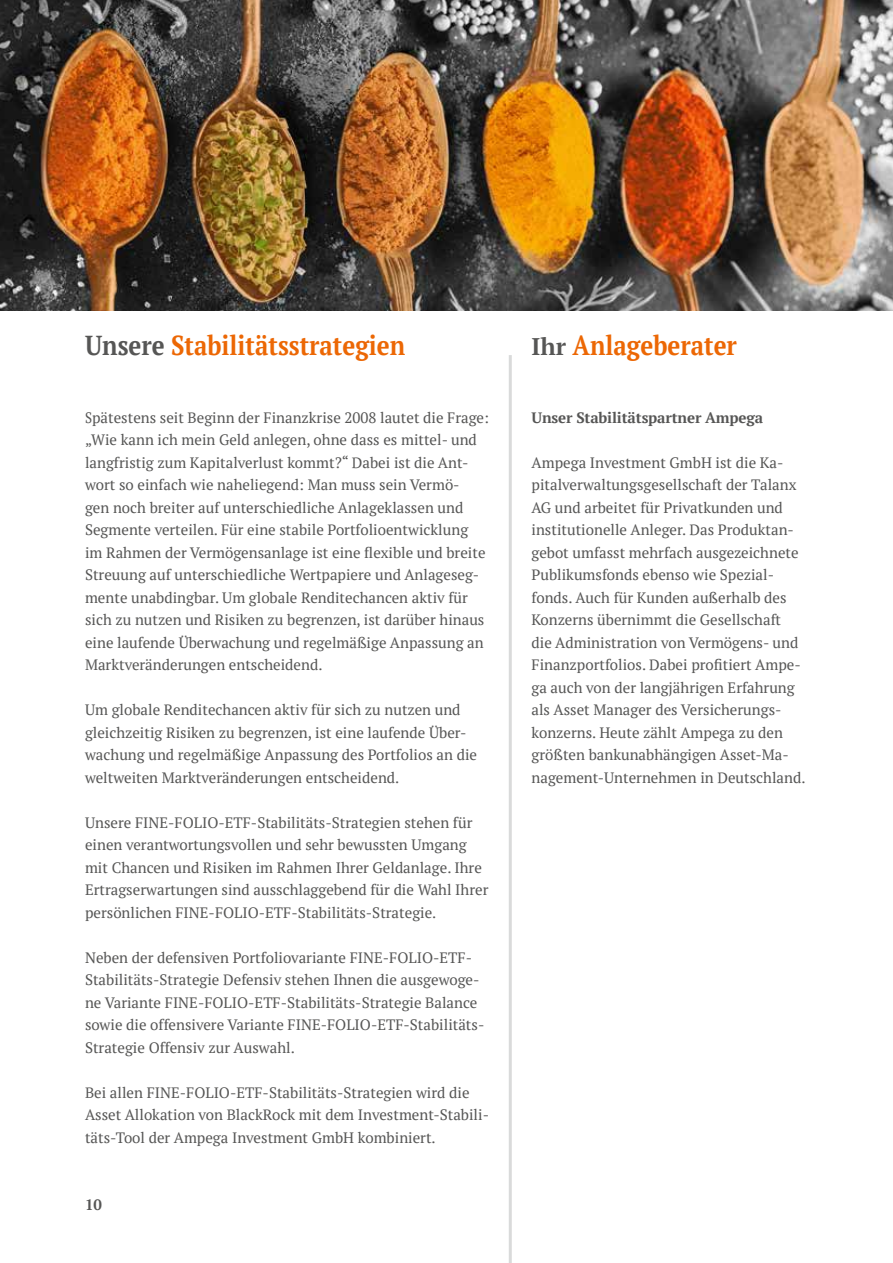
<style>
.page{position:relative;width:893px;height:1263px;background:#fff}
.page>*{position:absolute;margin:0;border:0;box-sizing:border-box;transform-origin:0 0}
.t1{font:700 27.3px "PT Serif";color:#ec6704;scale:.88 1}
.t2{font:15px/22.5px "PT Serif";color:#565655}
.t3{font:15px/22.5px "PT Serif";color:#565655;scale:.88 1}
.t4{font:700 15px "PT Serif";letter-spacing:-.01em;color:#565655}
.s1{color:#565655}
.s2{font-size:24px;color:#565655}
</style>
<div class="page">
<img style="left:0;top:0;width:893px;height:310px">
<hr style="left:509px;top:355px;width:3px;height:908px;background:#d9dada">
<h1 class="t1" style="left:85px;top:327px;width:365px"><span class="s1">Unsere</span> Stabilitätsstrategien</h1>
<p class="t3" style="left:85px;top:406px;width:461px">Spätestens seit Beginn der Finanzkrise 2008 lautet die Frage: „Wie kann ich mein Geld anlegen, ohne dass es mittel- und langfristig zum Kapitalverlust kommt?“ Dabei ist die Ant&shy;wort so einfach wie naheliegend: Man muss sein Vermö-<br>gen noch breiter auf unterschiedliche Anlageklassen und Segmente verteilen. Für eine stabile Portfolioentwicklung im Rahmen der Vermögensanlage ist eine flexible und breite Streuung auf unterschiedliche Wertpapiere und Anlageseg&shy;mente unabdingbar. Um globale Renditechancen aktiv für sich zu nutzen und Risiken zu begrenzen, ist darüber hinaus eine laufende Überwachung und regelmäßige Anpassung an Marktveränderungen entscheidend.</p>
<p class="t2" style="left:85px;top:698px;width:394px">Um globale Renditechancen aktiv für sich zu nutzen und gleichzeitig Risiken zu begrenzen, ist eine laufende Über&shy;wachung und regelmäßige Anpassung des Portfolios an die weltweiten Marktveränderungen entscheidend.</p>
<p class="t2" style="left:85px;top:811px;width:405px">Unsere FINE-FOLIO-ETF-Stabilitäts-Strategien stehen für einen verantwortungsvollen und sehr bewussten Umgang mit Chancen und Risiken im Rahmen Ihrer Geldanlage. Ihre Ertragserwartungen sind ausschlaggebend für die Wahl Ihrer persönlichen FINE-FOLIO-ETF-Stabilitäts-Strategie.</p>
<p class="t2" style="left:85px;top:946px;width:401px">Neben der defensiven Portfoliovariante FINE-FOLIO-ETF-Stabilitäts-Strategie Defensiv stehen Ihnen die ausgewoge&shy;ne Variante FINE-FOLIO-ETF-Stabilitäts-Strategie Balance sowie die offensivere Variante FINE-FOLIO-ETF-Stabilitäts-Strategie Offensiv zur Auswahl.</p>
<p class="t2" style="left:85px;top:1081px;width:405px">Bei allen FINE-FOLIO-ETF-Stabilitäts-Strategien wird die<br>Asset Allokation von BlackRock mit dem Investment-Stabili&shy;täts-Tool der Ampega Investment GmbH kombiniert.</p>
<p class="t4" style="left:85px;top:1195px;width:18px">10</p>
<h1 class="t1" style="left:531px;top:327px;width:235px"><span class="s2">Ihr</span> Anlageberater</h1>
<p class="t4" style="left:531px;top:407px;width:233px">Unser Stabilitätspartner Ampega</p>
<p class="t2" style="left:531px;top:451px;width:276px">Ampega Investment GmbH ist die Ka&shy;pitalverwaltungsgesellschaft der Talanx AG und arbeitet für Privatkunden und institutionelle Anleger. Das Produktan&shy;gebot umfasst mehrfach ausgezeichnete Publikumsfonds ebenso wie Spezial&shy;fonds. Auch für Kunden außerhalb des Konzerns übernimmt die Gesellschaft<br>die Administration von Vermögens- und Finanzportfolios. Dabei profitiert Ampe&shy;ga auch von der langjährigen Erfahrung als Asset Manager des Versicherungs&shy;konzerns. Heute zählt Ampega zu den größten bankunabhängigen Asset-Ma&shy;nagement-Unternehmen in Deutschland.</p>
</div>
